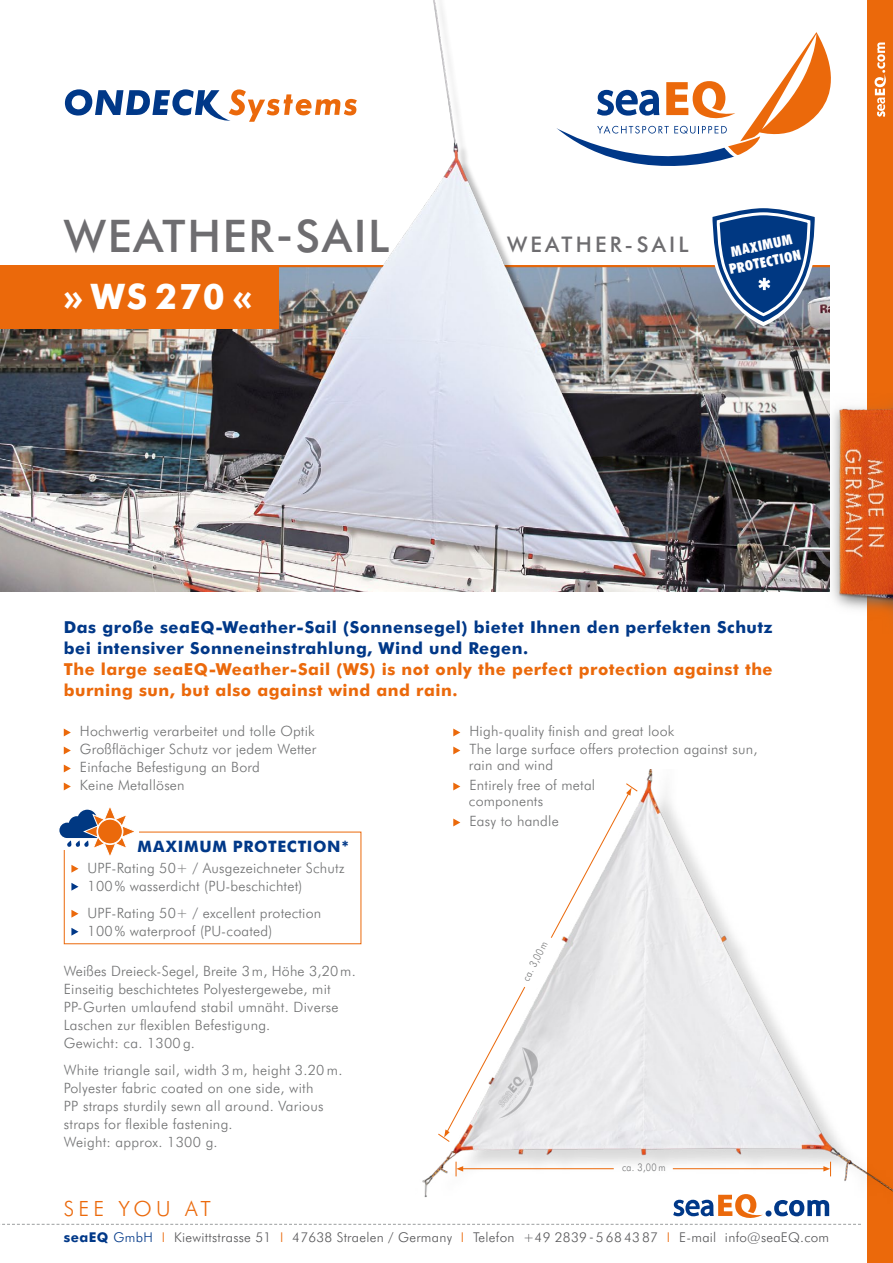
<style>
.page{position:relative;width:893px;height:1263px;background:#fff}
.page>*{position:absolute;margin:0;border:0;box-sizing:border-box;transform-origin:0 0}
.t1{font:500 45px "Futura BT";letter-spacing:.04em;color:#6e6d70}
.t2{font:700 35.25px "Futura BT";letter-spacing:.05em;color:#fff}
.t3{font:500 21.6px "Futura BT";letter-spacing:.15em;color:#6e6d70}
.t4{font:300 21px "Futura BT";letter-spacing:.2em;color:#eb690b}
.t5{font:700 16.5px/21px "Futura BT";letter-spacing:.03em;color:#003888}
.t6{font:700 16.5px/21px "Futura BT";letter-spacing:.03em;color:#eb690b}
.t7{font:700 15.75px "Futura BT";letter-spacing:.045em;color:#003888}
.t8{font:300 14.25px/18px "Futura BT";letter-spacing:.015em;color:#707172}
.t9{font:900 condensed 14.1px/17px "Futura BT";color:#fff;text-align:center}
.t10{font:300 13.5px "Futura BT";letter-spacing:.02em;color:#58585a}
.t11{font:300 10.5px "Futura BT";color:#707172;scale:.87 1}
.s1{font-weight:700;color:#003888}
.s2{color:#003888}
.s3{color:#eb690b}
</style>
<div class="page">
<img style="left:0;top:0;width:829px;height:591px">
<div style="left:867px;top:0;width:26px;height:1263px;background:#eb690b"></div>
<svg style="left:874px;top:43px;width:12px;height:74px"></svg>
<svg style="left:556px;top:32px;width:275px;height:155px"></svg>
<div style="left:0;top:266px;width:279px;height:63px;background:#eb690b"></div>
<img style="left:422px;top:769px;width:471px;height:425px">
<hr style="left:460px;top:1168px;width:154px;height:1px;background:#eb690b">
<svg style="left:456px;top:1162px;width:10px;height:14px"></svg>
<hr style="left:673px;top:1168px;width:153px;height:1px;background:#eb690b">
<svg style="left:821px;top:1162px;width:10px;height:14px"></svg>
<svg style="left:446px;top:792px;width:184px;height:341px"></svg>
<svg style="left:437px;top:1128px;width:14px;height:15px"></svg>
<svg style="left:625px;top:782px;width:14px;height:15px"></svg>
<svg style="left:519px;top:934px;width:40px;height:57px"></svg>
<svg style="left:453px;top:728px;width:7px;height:8px"></svg>
<svg style="left:453px;top:746px;width:7px;height:8px"></svg>
<svg style="left:453px;top:782px;width:7px;height:8px"></svg>
<svg style="left:453px;top:818px;width:7px;height:8px"></svg>
<svg style="left:64px;top:728px;width:7px;height:8px"></svg>
<svg style="left:64px;top:746px;width:7px;height:8px"></svg>
<svg style="left:64px;top:764px;width:7px;height:8px"></svg>
<svg style="left:64px;top:782px;width:7px;height:8px"></svg>
<svg style="left:63px;top:61px;width:297px;height:64px"></svg>
<svg style="left:2px;top:1194px;width:859px;height:31px"></svg>
<svg style="left:709px;top:204px;width:110px;height:122px"></svg>
<svg style="left:71px;top:883px;width:8px;height:8px"></svg>
<svg style="left:71px;top:910px;width:8px;height:8px"></svg>
<svg style="left:71px;top:928px;width:8px;height:8px"></svg>
<svg style="left:59px;top:807px;width:75px;height:66px"></svg>
<img style="left:822px;top:393px;width:71px;height:222px">
<h1 class="t1" style="left:64px;top:209px;width:327px">WEATHER-SAIL</h1>
<h2 class="t2" style="left:64px;top:275px;width:190px">»WS270«</h2>
<h3 class="t3" style="left:507px;top:231px;width:183px">WEATHER-SAIL</h3>
<p class="t9" style="left:724px;top:245px;width:74px;rotate:-12deg">MAXIMUM<br>PROTECTION</p>
<p class="t5" style="left:64px;top:616px;width:710px">Das große seaEQ-Weather-Sail (Sonnensegel) bietet Ihnen den perfekten Schutz bei intensiver Sonneneinstrahlung, Wind und Regen.</p>
<p class="t6" style="left:64px;top:658px;width:710px">The large seaEQ-Weather-Sail (WS) is not only the perfect protection against the burning sun, but also against wind and rain.</p>
<p class="t8" style="left:80px;top:722px;width:238px">Hochwertig verarbeitet und tolle Optik<br>Großflächiger Schutz vor jedem Wetter<br>Einfache Befestigung an Bord<br>Keine Metallösen</p>
<p class="t7" style="left:137px;top:837px;width:214px">MAXIMUM PROTECTION*</p>
<p class="t8" style="left:88px;top:858px;width:258px">UPF-Rating 50+ / Ausgezeichneter Schutz<br>100 % wasserdicht (PU-beschichtet)</p>
<p class="t8" style="left:88px;top:903px;width:235px">UPF-Rating 50+ / excellent protection<br>100 % waterproof (PU-coated)</p>
<p class="t8" style="left:64px;top:962px;width:293px">Weißes Dreieck-Segel, Breite 3m, Höhe 3,20m.<br>Einseitig beschichtetes Polyestergewebe, mit PP-Gurten umlaufend stabil umnäht. Diverse Laschen zur flexiblen Befestigung.<br>Gewicht: ca. 1300 g.</p>
<p class="t8" style="left:64px;top:1061px;width:280px">White triangle sail, width 3 m, height 3.20 m.<br>Polyester fabric coated on one side, with<br>PP straps sturdily sewn all around. Various straps for flexible fastening.<br>Weight: approx. 1300 g.</p>
<p class="t8" style="left:469px;top:722px;width:290px">High-quality finish and great look<br>The large surface offers protection against sun,</p>
<p class="t8" style="left:469px;top:754px;width:128px;line-height:20.5px">rain and wind<br>Entirely free of metal</p>
<p class="t8" style="left:469px;top:790px;width:91px;line-height:20.5px">components<br>Easy to handle</p>
<p class="t11" style="left:519px;top:977px;width:52px;rotate:-63deg">ca. 3,00 m</p>
<p class="t11" style="left:622px;top:1160px;width:52px">ca. 3,00 m</p>
<h3 class="t4" style="left:64px;top:1196px;width:149px">SEE YOU AT</h3>
<p class="t10" style="left:64px;top:1229px;width:767px"><span class="s1">seaEQ</span> <span class="s2">GmbH</span> <span class="s3">I</span> Kiewittstrasse 51 <span class="s3">I</span> 47638 Straelen / Germany <span class="s3">I</span> Telefon +49 2839 - 5 68 43 87 <span class="s3">I</span> E-mail info@seaEQ.com</p>
</div>
